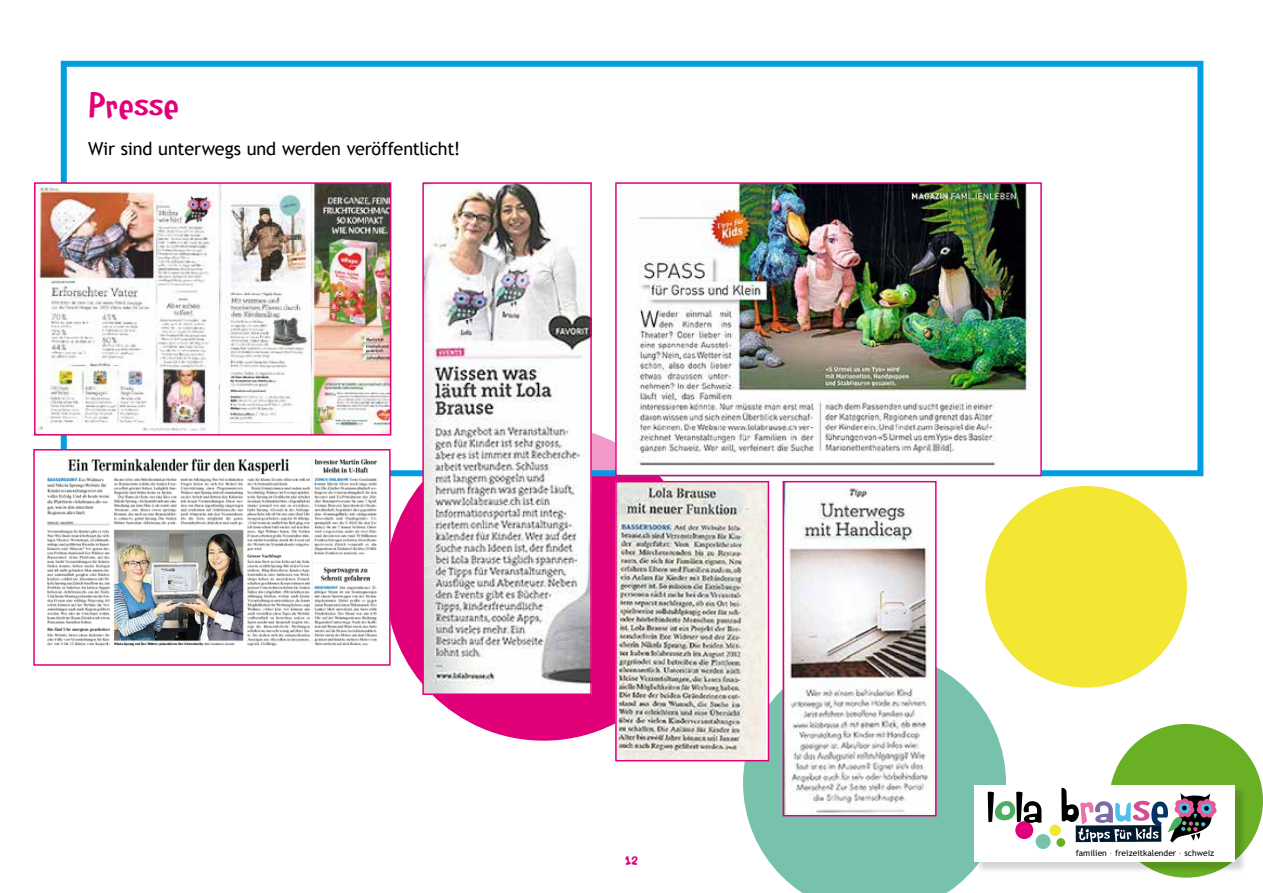
<style>
.page{position:relative;width:1263px;height:893px;background:#fff}
.page>*{position:absolute;margin:0;border:0;box-sizing:border-box;transform-origin:0 0}
.t1{font:37.5px "Rumpelstiltskin";color:#e2007a}
.t2{font:18px "Trebuchet MS";letter-spacing:-.01em;color:#000}
.t3{font:16.5px "Rumpelstiltskin";color:#e2007a}
.t4{font:8.55px "Trebuchet MS";color:#000}
.s1{color:#72b766}
.s2{color:#b25396}
</style>
<div class="page">
<svg style="left:743px;top:652px;width:263px;height:241px;fill:#78c2ad"></svg>
<div style="left:386px;top:425px;width:315px;height:316px;background:#e2007a;border-radius:50%"></div>
<div style="left:985px;top:486px;width:202px;height:202px;background:#f4e734;border-radius:50%"></div>
<div style="left:1109px;top:724px;width:154px;height:154px;background:#6ab024;border-radius:50%"></div>
<div style="left:64px;top:64px;width:1136px;height:409px;background:#fff"></div>
<div style="left:61px;top:61px;width:1142px;height:415px;border:6px solid #009ee0"></div>
<div style="left:976px;top:787px;width:270px;height:87px;background:#000;opacity:.17"></div>
<div style="left:974px;top:786px;width:261px;height:76px;background:#fff"></div>
<div style="left:1036px;top:834px;width:14px;height:15px;background:#78c2ad;border-radius:50%"></div>
<div style="left:1015px;top:821px;width:18px;height:18px;background:#e2007a;border-radius:50%"></div>
<div style="left:1049px;top:825px;width:12px;height:11px;background:#f4e734;border-radius:50%"></div>
<div style="left:1056px;top:838px;width:9px;height:9px;background:#6ab024;border-radius:50%"></div>
<svg style="left:988px;top:792px;width:53px;height:31px"></svg>
<svg style="left:1061px;top:788px;width:155px;height:58px"></svg>
<img style="left:47px;top:452px;width:341px;height:195px">
<div style="left:33px;top:449px;width:358px;height:217px;border:2px solid #e2007a"></div>
<img style="left:618px;top:484px;width:148px;height:274px">
<div style="left:615px;top:481px;width:154px;height:280px;border:2px solid #e2007a"></div>
<img style="left:785px;top:484px;width:148px;height:329px">
<div style="left:782px;top:481px;width:154px;height:335px;border:2px solid #e2007a"></div>
<div style="left:616px;top:183px;width:425px;height:292px;background:#fff"></div>
<img style="left:634px;top:185px;width:397px;height:281px">
<div style="left:615px;top:182px;width:427px;height:294px;border:2px solid #e2007a"></div>
<img style="left:37px;top:185px;width:351px;height:248px">
<div style="left:34px;top:182px;width:357px;height:254px;border:2px solid #e2007a"></div>
<img style="left:425px;top:185px;width:164px;height:507px">
<div style="left:422px;top:182px;width:170px;height:513px;border:2px solid #e2007a"></div>
<h1 class="t1" style="left:88px;top:81px;width:92px">Presse</h1>
<p class="t2" style="left:88px;top:138px;width:374px">Wir sind unterwegs und werden veröffentlicht!</p>
<p class="t3" style="left:625px;top:848px;width:15px">12</p>
<p class="t4" style="left:1076px;top:848px;width:140px">familien <span class="s1">·</span> freizeitkalender <span class="s2">·</span> schweiz</p>
</div>
